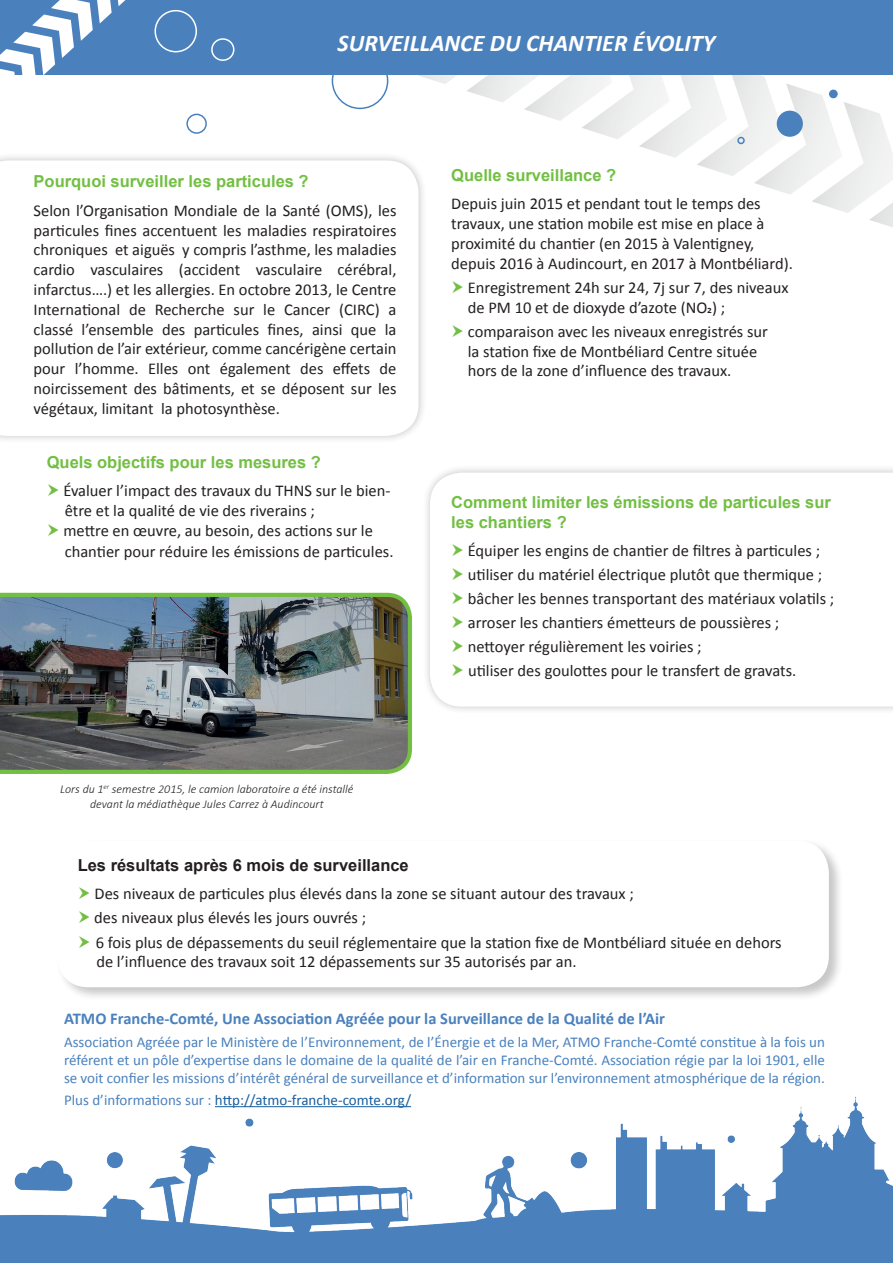
<style>
.page{position:relative;width:893px;height:1263px;background:#fff}
.page>*{position:absolute;margin:0;border:0;box-sizing:border-box;transform-origin:0 0}
.t1{font:italic 700 24px "Calibri";color:#fff}
.t2{font:16.5px/19.8px "Calibri";color:#231f20}
.t3{font:700 16.5px/19.8px "Arial";color:#72bf43}
.t4{font:700 16.5px "Calibri";color:#4a81bd}
.t5{font:700 16.5px "Arial";color:#231f20}
.t6{font:15px/18px "Calibri";color:#4a81bd;text-align:justify}
.t7{font:15px "Calibri";color:#175d9e}
.t8{font:italic 300 12px/14.4px "Calibri";color:#231f20;text-align:center}
.s1{color:#4a81bd}
</style>
<div class="page">
<div style="left:422px;top:464px;width:471px;height:251px;background:#231f20;opacity:.26"></div>
<svg style="left:430px;top:473px;width:463px;height:234px"></svg>
<div style="left:0;top:152px;width:427px;height:292px;background:#231f20;opacity:.26"></div>
<svg style="left:0;top:160px;width:419px;height:276px"></svg>
<svg style="left:352px;top:75px;width:541px;height:156px"></svg>
<div style="left:0;top:0;width:893px;height:75px;background:#4a81bd"></div>
<div style="left:55px;top:838px;width:788px;height:163px;background:#231f20;opacity:.25"></div>
<div style="left:57px;top:840px;width:772px;height:147px;background:#fff;border-radius:32px"></div>
<div style="left:332px;top:52px;width:56px;height:57px;border:2px solid #4a81bd;border-radius:50%"></div>
<div style="left:154px;top:10px;width:43px;height:42px;border:2px solid #fff;border-radius:50%"></div>
<div style="left:211px;top:38px;width:23px;height:23px;border:2px solid #fff;border-radius:50%"></div>
<img style="left:0;top:1096px;width:893px;height:167px">
<img style="left:0;top:593px;width:412px;height:181px">
<div style="left:777px;top:111px;width:26px;height:26px;background:#4a81bd;border-radius:50%"></div>
<div style="left:186px;top:114px;width:21px;height:20px;border:2px solid #4a81bd;border-radius:50%"></div>
<div style="left:737px;top:137px;width:8px;height:7px;border:2px solid #4a81bd;border-radius:50%"></div>
<div style="left:829px;top:90px;width:9px;height:8px;background:#4a81bd;border-radius:50%"></div>
<svg style="left:0;top:0;width:112px;height:75px"></svg>
<svg style="left:118px;top:0;width:7px;height:6px"></svg>
<hr style="left:215px;top:1106px;width:196px;height:1px;background:#175d9e">
<svg style="left:453px;top:544px;width:10px;height:12px"></svg>
<svg style="left:453px;top:568px;width:10px;height:12px"></svg>
<svg style="left:453px;top:592px;width:10px;height:12px"></svg>
<svg style="left:453px;top:616px;width:10px;height:12px"></svg>
<svg style="left:453px;top:640px;width:10px;height:12px"></svg>
<svg style="left:453px;top:664px;width:10px;height:12px"></svg>
<h1 class="t1" style="left:337px;top:28px;width:379px">SURVEILLANCE DU CHANTIER ÉVOLITY</h1>
<p class="t3" style="left:34px;top:172px;width:277px">Pourquoi surveiller les particules ?</p>
<p class="t2" style="left:34px;top:200px;width:364px;text-align:justify">Selon l’Organisation Mondiale de la Santé (OMS), les particules fines accentuent les maladies respiratoires chroniques et aiguës y compris l’asthme, les maladies cardio vasculaires (accident vasculaire cérébral, infarctus….) et les allergies. En octobre 2013, le Centre International de Recherche sur le Cancer (CIRC) a classé l’ensemble des particules fines, ainsi que la pollution de l’air extérieur, comme cancérigène certain pour l’homme. Elles ont également des effets de noircissement des bâtiments, et se déposent sur les végétaux, limitant la photosynthèse.</p>
<p class="t3" style="left:47px;top:453px;width:276px">Quels objectifs pour les mesures ?</p>
<p class="t2" style="left:63px;top:481px;width:328px">Évaluer l’impact des travaux du THNS sur le bien&shy;être et la qualité de vie des riverains ;<br>mettre en œuvre, au besoin, des actions sur le</p>
<p class="t2" style="left:65px;top:542px;width:330px">chantier pour réduire les émissions de particules.</p>
<p class="t8" style="left:60px;top:782px;width:295px">Lors du 1<sup>er</sup> semestre 2015, le camion laboratoire a été installé devant la médiathèque Jules Carrez à Audincourt</p>
<p class="t3" style="left:451px;top:166px;width:167px">Quelle surveillance ?</p>
<p class="t2" style="left:451px;top:194px;width:343px">Depuis juin 2015 et pendant tout le temps des travaux, une station mobile est mise en place à proximité du chantier (en 2015 à Valentigney, depuis 2016 à Audincourt, en 2017 à Montbéliard).</p>
<p class="t2" style="left:468px;top:277px;width:322px">Enregistrement 24h sur 24, 7j sur 7, des niveaux de PM 10 et de dioxyde d’azote (NO2) ;</p>
<p class="t2" style="left:468px;top:321px;width:302px">comparaison avec les niveaux enregistrés sur la station fixe de Montbéliard Centre située hors de la zone d’influence des travaux.</p>
<p class="t3" style="left:451px;top:493px;width:381px">Comment limiter les émissions de particules sur les chantiers ?</p>
<p class="t2" style="left:468px;top:539px;width:368px;line-height:24px">Équiper les engins de chantier de filtres à particules ; utiliser du matériel électrique plutôt que thermique ; bâcher les bennes transportant des matériaux volatils ; arroser les chantiers émetteurs de poussières ; nettoyer régulièrement les voiries ;<br>utiliser des goulottes pour le transfert de gravats.</p>
<p class="t5" style="left:78px;top:854px;width:333px">Les résultats après 6 mois de surveillance</p>
<p class="t2" style="left:94px;top:882px;width:689px;line-height:24px">Des niveaux de particules plus élevés dans la zone se situant autour des travaux ;<br>des niveaux plus élevés les jours ouvrés ;<br>6 fois plus de dépassements du seuil réglementaire que la station fixe de Montbéliard située en dehors</p>
<p class="t2" style="left:96px;top:952px;width:482px">de l’influence des travaux soit 12 dépassements sur 35 autorisés par an.</p>
<p class="t4" style="left:64px;top:1008px;width:602px">ATMO Franche-Comté, Une Association Agréée pour la Surveillance de la Qualité de l’Air</p>
<p class="t6" style="left:64px;top:1033px;width:762px">Association Agréée par le Ministère de l’Environnement, de l’Énergie et de la Mer, ATMO Franche-‐Comté constitue à la fois un référent et un pôle d’expertise dans le domaine de la qualité de l’air en Franche-‐Comté. Association régie par la loi 1901, elle se voit confier les missions d’intérêt général de surveillance et d’information sur l’environnement atmosphérique de la région.</p>
<p class="t7" style="left:64px;top:1090px;width:348px"><span class="s1">Plus d’informations sur :</span> http://atmo-franche-comte.org/</p>
</div>
